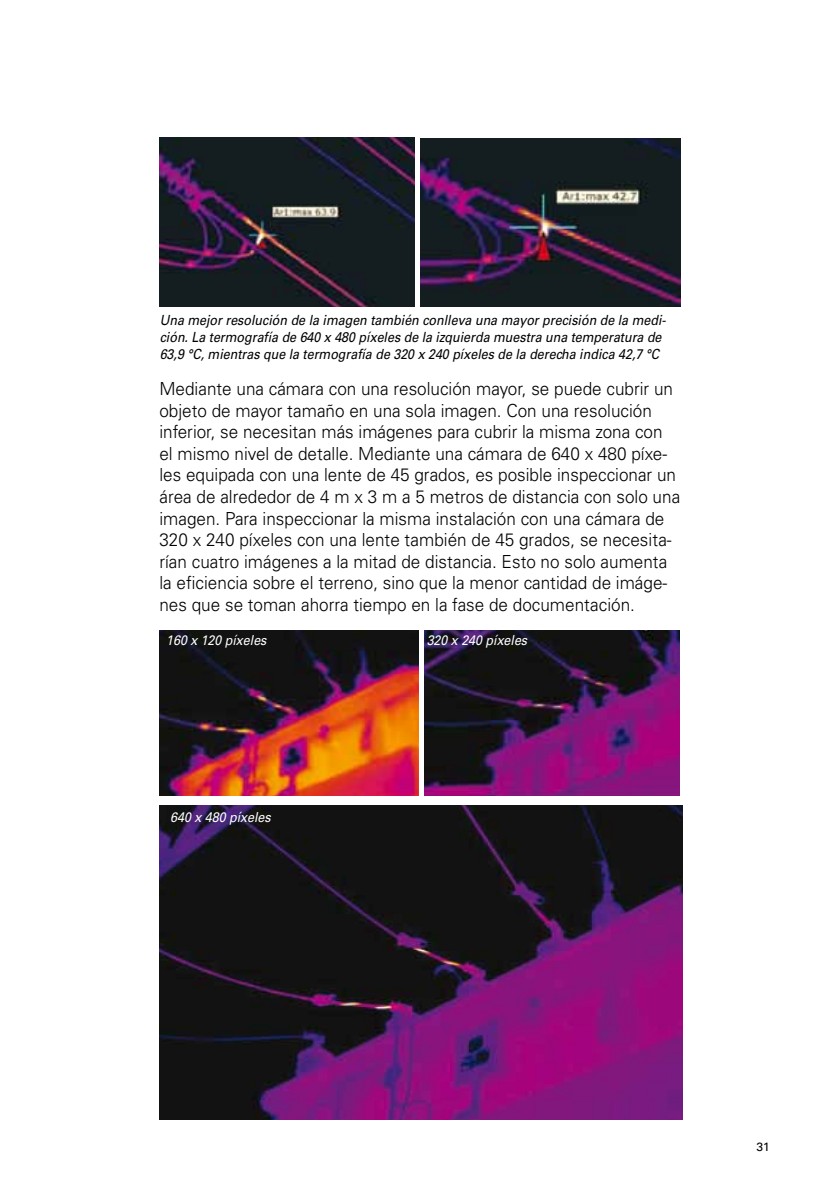
<style>
.page{position:relative;width:840px;height:1191px;background:#fff}
.page>*{position:absolute;margin:0;border:0;box-sizing:border-box;transform-origin:0 0}
.t1{font:300 18px/21.6px "Univers LT Std";color:#000;scale:.95 1}
.t2{font:italic 14px/16.8px "Univers LT Std";color:#000;scale:.89 1}
.t3{font:italic 13.8px "Univers LT Std";color:#fff;scale:.9 1}
.t4{font:12px "Univers LT Std";color:#000}
</style>
<div class="page">
<img style="left:424px;top:630px;width:255px;height:165px">
<img style="left:159px;top:805px;width:523px;height:314px">
<img style="left:159px;top:630px;width:259px;height:165px">
<img style="left:159px;top:138px;width:255px;height:168px">
<img style="left:420px;top:138px;width:260px;height:168px">
<p class="t2" style="left:159px;top:312px;width:570px">Una mejor resolución de la imagen también conlleva una mayor precisión de la medi&shy;ción. La termografía de 640 x 480 píxeles de la izquierda muestra una temperatura de<br>63,9 °C, mientras que la termografía de 320 x 240 píxeles de la derecha indica 42,7 °C</p>
<p class="t1" style="left:159px;top:378px;width:549px">Mediante una cámara con una resolución mayor, se puede cubrir un objeto de mayor tamaño en una sola imagen. Con una resolución inferior, se necesitan más imágenes para cubrir la misma zona con el mismo nivel de detalle. Mediante una cámara de 640 x 480 píxe&shy;les equipada con una lente de 45 grados, es posible inspeccionar un área de alrededor de 4 m x 3 m a 5 metros de distancia con solo una imagen. Para inspeccionar la misma instalación con una cámara de 320 x 240 píxeles con una lente también de 45 grados, se necesita&shy;rían cuatro imágenes a la mitad de distancia. Esto no solo aumenta la eficiencia sobre el terreno, sino que la menor cantidad de imáge&shy;nes que se toman ahorra tiempo en la fase de documentación.</p>
<p class="t3" style="left:166px;top:632px;width:113px">160 x 120 píxeles</p>
<p class="t3" style="left:170px;top:809px;width:113px">640 x 480 píxeles</p>
<p class="t3" style="left:426px;top:632px;width:113px">320 x 240 píxeles</p>
<p class="t4" style="left:756px;top:1139px;width:15px">31</p>
</div>
